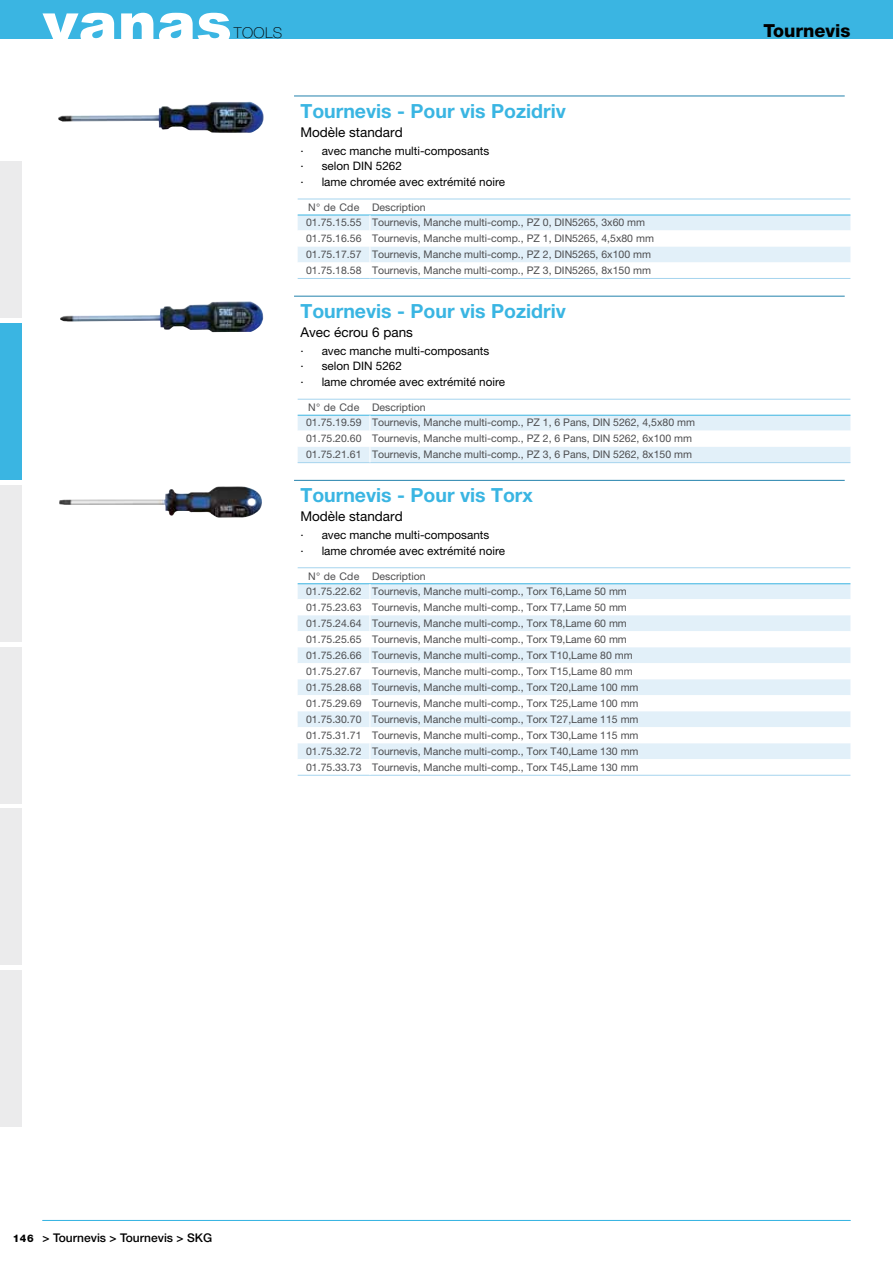
<style>
.page{position:relative;width:893px;height:1263px;background:#fff}
.page>*{position:absolute;margin:0;border:0;box-sizing:border-box;transform-origin:0 0}
.Produktgroep{font:700 19.5px "Helvetica Neue LT Pro";color:#3ab5e2}
.t1{font:800 18px "Helvetica Neue LT Pro";color:#000}
.t2{font:100 15px "Helvetica Neue LT Pro";letter-spacing:.025em;color:#000}
.Subtitel{font:13.5px "Helvetica Neue LT Pro";color:#000}
.t3{font:500 12px "Helvetica Neue LT Pro";color:#000}
.t4{font:11.7px "Helvetica Neue LT Pro";color:#000}
.Table_Body{font:10.5px "Helvetica Neue LT Pro";color:#4d4d4f}
.Table_Omschrijving{font:10.5px "Helvetica Neue LT Pro";color:#4d4d4f}
.Table_Header{font:10.5px "Helvetica Neue LT Pro";letter-spacing:.025em;color:#4d4d4f}
.t5{font:800 10.5px "Helvetica Neue LT Pro";color:#000}
</style>
<div class="page">
<hr style="left:294px;top:96px;width:551px;height:1px;background:#2382ac">
<hr style="left:298px;top:199px;width:72px;height:1px;background:#a5d4ee">
<hr style="left:370px;top:199px;width:480px;height:1px;background:#a5d4ee">
<hr style="left:298px;top:278px;width:72px;height:1px;background:#a5d4ee">
<hr style="left:370px;top:278px;width:480px;height:1px;background:#a5d4ee">
<svg style="left:298px;top:215px;width:552px;height:47px"></svg>
<hr style="left:294px;top:296px;width:551px;height:1px;background:#2382ac">
<hr style="left:298px;top:399px;width:72px;height:1px;background:#a5d4ee">
<hr style="left:370px;top:399px;width:480px;height:1px;background:#a5d4ee">
<svg style="left:298px;top:415px;width:552px;height:48px"></svg>
<hr style="left:294px;top:480px;width:551px;height:1px;background:#2382ac">
<div style="left:298px;top:584px;width:552px;height:15px;background:#e2f0f9"></div>
<svg style="left:298px;top:615px;width:552px;height:160px"></svg>
<hr style="left:298px;top:567px;width:72px;height:1px;background:#a5d4ee">
<hr style="left:370px;top:567px;width:480px;height:1px;background:#a5d4ee">
<hr style="left:298px;top:775px;width:72px;height:1px;background:#a5d4ee">
<hr style="left:370px;top:775px;width:480px;height:1px;background:#a5d4ee">
<hr style="left:298px;top:583px;width:72px;height:1px;background:#3ab5e2">
<hr style="left:370px;top:583px;width:480px;height:1px;background:#3ab5e2">
<svg style="left:370px;top:584px;width:1px;height:191px"></svg>
<img style="left:58px;top:102px;width:206px;height:31px">
<img style="left:60px;top:301px;width:203px;height:31px">
<img style="left:59px;top:486px;width:203px;height:32px">
<div style="left:0;top:162px;width:21px;height:156px;background:#ebebec"></div>
<div style="left:0;top:323px;width:21px;height:157px;background:#3ab5e2"></div>
<div style="left:0;top:485px;width:21px;height:157px;background:#ebebec"></div>
<div style="left:0;top:647px;width:21px;height:156px;background:#ebebec"></div>
<div style="left:0;top:808px;width:21px;height:157px;background:#ebebec"></div>
<div style="left:0;top:970px;width:21px;height:157px;background:#ebebec"></div>
<div style="left:0;top:0;width:893px;height:38px;background:#3ab5e2"></div>
<svg style="left:43px;top:13px;width:110px;height:26px"></svg>
<svg style="left:159px;top:13px;width:71px;height:26px"></svg>
<hr style="left:43px;top:1220px;width:807px;height:1px;background:#3ab5e2">
<h3 class="t2" style="left:234px;top:24px;width:50px">TOOLS</h3>
<h2 class="t1" style="left:763px;top:20px;width:89px">Tournevis</h2>
<p class="Produktgroep" style="left:300px;top:99px;width:267px">Tournevis - Pour vis Pozidriv</p>
<p class="Subtitel" style="left:300px;top:124px;width:104px">Modèle standard</p>
<p class="t4" style="left:300px;top:143px;width:191px">· avec manche multi-composants</p>
<p class="t4" style="left:300px;top:159px;width:103px">· selon DIN 5262</p>
<p class="t4" style="left:300px;top:175px;width:206px">· lame chromée avec extrémité noire</p>
<p class="Table_Header" style="left:308px;top:201px;width:53px">N° de Cde</p>
<p class="Table_Omschrijving" style="left:372px;top:201px;width:55px">Description</p>
<p class="Table_Body" style="left:306px;top:216px;width:57px">01.75.15.55</p>
<p class="Table_Body" style="left:372px;top:216px;width:275px">Tournevis, Manche multi-comp., PZ 0, DIN5265, 3x60 mm</p>
<p class="Table_Body" style="left:306px;top:232px;width:57px">01.75.16.56</p>
<p class="Table_Body" style="left:372px;top:232px;width:283px">Tournevis, Manche multi-comp., PZ 1, DIN5265, 4,5x80 mm</p>
<p class="Table_Body" style="left:306px;top:248px;width:57px">01.75.17.57</p>
<p class="Table_Body" style="left:372px;top:248px;width:280px">Tournevis, Manche multi-comp., PZ 2, DIN5265, 6x100 mm</p>
<p class="Table_Body" style="left:306px;top:264px;width:57px">01.75.18.58</p>
<p class="Table_Body" style="left:372px;top:264px;width:280px">Tournevis, Manche multi-comp., PZ 3, DIN5265, 8x150 mm</p>
<p class="Produktgroep" style="left:300px;top:299px;width:267px">Tournevis - Pour vis Pozidriv</p>
<p class="Subtitel" style="left:300px;top:324px;width:114px">Avec écrou 6 pans</p>
<p class="t4" style="left:300px;top:344px;width:191px">· avec manche multi-composants</p>
<p class="t4" style="left:300px;top:359px;width:103px">· selon DIN 5262</p>
<p class="t4" style="left:300px;top:375px;width:206px">· lame chromée avec extrémité noire</p>
<p class="Table_Header" style="left:308px;top:401px;width:53px">N° de Cde</p>
<p class="Table_Omschrijving" style="left:372px;top:401px;width:55px">Description</p>
<p class="Table_Body" style="left:306px;top:416px;width:57px">01.75.19.59</p>
<p class="Table_Body" style="left:372px;top:416px;width:324px">Tournevis, Manche multi-comp., PZ 1, 6 Pans, DIN 5262, 4,5x80 mm</p>
<p class="Table_Body" style="left:306px;top:432px;width:57px">01.75.20.60</p>
<p class="Table_Body" style="left:372px;top:432px;width:322px">Tournevis, Manche multi-comp., PZ 2, 6 Pans, DIN 5262, 6x100 mm</p>
<p class="Table_Body" style="left:306px;top:448px;width:57px">01.75.21.61</p>
<p class="Table_Body" style="left:372px;top:448px;width:322px">Tournevis, Manche multi-comp., PZ 3, 6 Pans, DIN 5262, 8x150 mm</p>
<p class="Produktgroep" style="left:300px;top:483px;width:234px">Tournevis - Pour vis Torx</p>
<p class="Subtitel" style="left:300px;top:508px;width:104px">Modèle standard</p>
<p class="t4" style="left:300px;top:528px;width:191px">· avec manche multi-composants</p>
<p class="t4" style="left:300px;top:543px;width:206px">· lame chromée avec extrémité noire</p>
<p class="Table_Header" style="left:308px;top:569px;width:53px">N° de Cde</p>
<p class="Table_Omschrijving" style="left:372px;top:569px;width:55px">Description</p>
<p class="Table_Body" style="left:306px;top:585px;width:57px">01.75.22.62</p>
<p class="Table_Body" style="left:372px;top:585px;width:256px">Tournevis, Manche multi-comp., Torx T6,Lame 50 mm</p>
<p class="Table_Body" style="left:306px;top:601px;width:57px">01.75.23.63</p>
<p class="Table_Body" style="left:372px;top:601px;width:256px">Tournevis, Manche multi-comp., Torx T7,Lame 50 mm</p>
<p class="Table_Body" style="left:306px;top:617px;width:57px">01.75.24.64</p>
<p class="Table_Body" style="left:372px;top:617px;width:256px">Tournevis, Manche multi-comp., Torx T8,Lame 60 mm</p>
<p class="Table_Body" style="left:306px;top:633px;width:57px">01.75.25.65</p>
<p class="Table_Body" style="left:372px;top:633px;width:256px">Tournevis, Manche multi-comp., Torx T9,Lame 60 mm</p>
<p class="Table_Body" style="left:306px;top:649px;width:57px">01.75.26.66</p>
<p class="Table_Body" style="left:372px;top:649px;width:262px">Tournevis, Manche multi-comp., Torx T10,Lame 80 mm</p>
<p class="Table_Body" style="left:306px;top:665px;width:57px">01.75.27.67</p>
<p class="Table_Body" style="left:372px;top:665px;width:262px">Tournevis, Manche multi-comp., Torx T15,Lame 80 mm</p>
<p class="Table_Body" style="left:306px;top:681px;width:57px">01.75.28.68</p>
<p class="Table_Body" style="left:372px;top:681px;width:268px">Tournevis, Manche multi-comp., Torx T20,Lame 100 mm</p>
<p class="Table_Body" style="left:306px;top:697px;width:57px">01.75.29.69</p>
<p class="Table_Body" style="left:372px;top:697px;width:268px">Tournevis, Manche multi-comp., Torx T25,Lame 100 mm</p>
<p class="Table_Body" style="left:306px;top:713px;width:57px">01.75.30.70</p>
<p class="Table_Body" style="left:372px;top:713px;width:268px">Tournevis, Manche multi-comp., Torx T27,Lame 115 mm</p>
<p class="Table_Body" style="left:306px;top:729px;width:57px">01.75.31.71</p>
<p class="Table_Body" style="left:372px;top:729px;width:268px">Tournevis, Manche multi-comp., Torx T30,Lame 115 mm</p>
<p class="Table_Body" style="left:306px;top:745px;width:57px">01.75.32.72</p>
<p class="Table_Body" style="left:372px;top:745px;width:268px">Tournevis, Manche multi-comp., Torx T40,Lame 130 mm</p>
<p class="Table_Body" style="left:306px;top:761px;width:57px">01.75.33.73</p>
<p class="Table_Body" style="left:372px;top:761px;width:268px">Tournevis, Manche multi-comp., Torx T45,Lame 130 mm</p>
<p class="t5" style="left:13px;top:1232px;width:22px">146</p>
<p class="t3" style="left:43px;top:1230px;width:171px">&gt; Tournevis &gt; Tournevis &gt; SKG</p>
</div>
